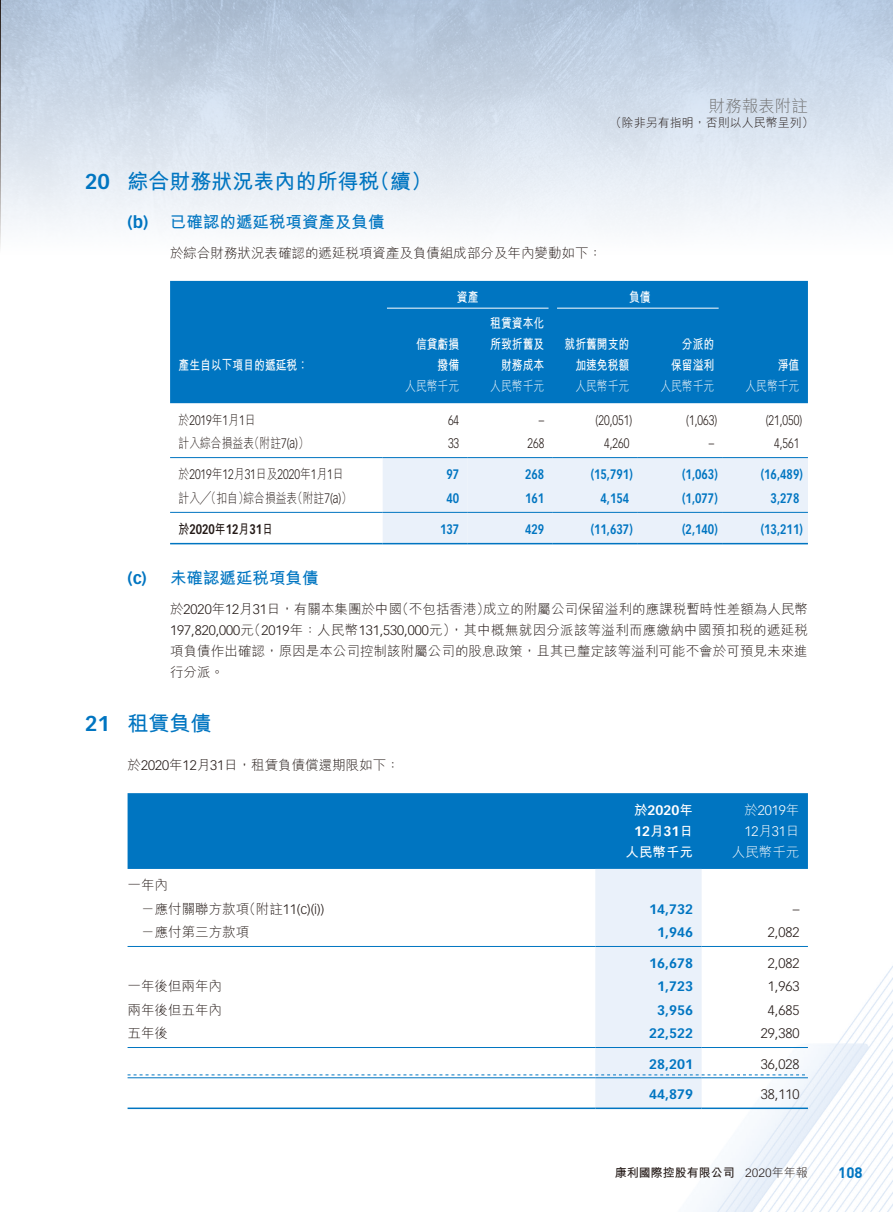
<style>
.page{position:relative;width:893px;height:1212px;background:#fff}
.page>*{position:absolute;margin:0;border:0;box-sizing:border-box;transform-origin:0 0}
.t1{font:700 21px "M Hei HK";color:#0075c1}
.t2{font:700 21px "Vectora LT Std";color:#0075c1}
.t3{font:700 16.5px "M Hei HK";color:#0075c1}
.t4{font:300 16.5px "M Hei HK";color:#727272}
.t5{font:700 16.5px "Vectora LT Std";color:#0075c1}
.t6{font:700 15px "DIN Pro";color:#0075c1}
.t7{font:300 13.5px/21px "M Hei HK";color:#231916}
.t8{font:700 13.5px "Vectora LT Std";color:#0075c1;scale:.8 1}
.t9{font:300 13.5px "Vectora LT Std";color:#231916;scale:.8 1}
.t10{font:700 13.5px/21px "M Hei HK";color:#fff;text-align:right;scale:.8 1}
.t11{font:300 13.5px "Vectora LT Std";color:#231916}
.t12{font:700 13.5px "Vectora LT Std";color:#0075c1}
.t13{font:300 13.5px "M Hei HK";color:#231916;scale:.8 1}
.t14{font:300 13.5px "M Hei HK";color:#fff;scale:.8 1}
.t15{font:700 13.5px "Vectora LT Std";color:#231916;scale:.8 1}
.t16{font:700 13.5px/21px "Vectora LT Std";color:#fff}
.t17{font:300 13.5px/21px "Vectora LT Std";color:#fff}
.t18{font:300 13.5px "M Hei HK";color:#fff}
.t19{font:700 13.5px "M Hei HK";color:#fff}
.t20{font:300 12px "M Hei HK";color:#231916}
.t21{font:700 12px "M Hei HK";color:#231916}
.s1{font-family:"M Hei HK"}
.s2{font-family:"Vectora LT Std"}
</style>
<div class="page">
<img style="left:127px;top:946px;width:766px;height:266px">
<img style="left:0;top:0;width:893px;height:247px">
<div style="left:170px;top:281px;width:638px;height:122px;background:#0075c1"></div>
<div style="left:383px;top:458px;width:425px;height:85px;background:#eaf1fa"></div>
<hr style="left:387px;top:308px;width:162px;height:1px;background:#fff">
<hr style="left:557px;top:308px;width:162px;height:1px;background:#fff">
<hr style="left:170px;top:457px;width:213px;height:1px;background:#0075c1">
<hr style="left:383px;top:457px;width:85px;height:1px;background:#0075c1">
<hr style="left:468px;top:457px;width:85px;height:1px;background:#0075c1">
<hr style="left:553px;top:457px;width:85px;height:1px;background:#0075c1">
<hr style="left:638px;top:457px;width:85px;height:1px;background:#0075c1">
<hr style="left:723px;top:457px;width:85px;height:1px;background:#0075c1">
<hr style="left:170px;top:512px;width:213px;height:1px;background:#0075c1">
<hr style="left:383px;top:512px;width:85px;height:1px;background:#0075c1">
<hr style="left:468px;top:512px;width:85px;height:1px;background:#0075c1">
<hr style="left:553px;top:512px;width:85px;height:1px;background:#0075c1">
<hr style="left:638px;top:512px;width:85px;height:1px;background:#0075c1">
<hr style="left:723px;top:512px;width:85px;height:1px;background:#0075c1">
<hr style="left:170px;top:543px;width:213px;height:1px;background:#0075c1">
<hr style="left:383px;top:543px;width:85px;height:1px;background:#0075c1">
<hr style="left:468px;top:543px;width:85px;height:1px;background:#0075c1">
<hr style="left:553px;top:543px;width:85px;height:1px;background:#0075c1">
<hr style="left:638px;top:543px;width:85px;height:1px;background:#0075c1">
<hr style="left:723px;top:543px;width:85px;height:1px;background:#0075c1">
<div style="left:128px;top:793px;width:680px;height:76px;background:#0075c1"></div>
<hr style="left:702px;top:946px;width:106px;height:1px;background:#0075c1">
<hr style="left:702px;top:1047px;width:106px;height:1px;background:#0075c1">
<svg style="left:128px;top:869px;width:677px;height:238px"></svg>
<hr style="left:702px;top:1077px;width:106px;height:1px;background:#0075c1">
<hr style="left:128px;top:1107px;width:467px;height:2px;background:#0075c1">
<hr style="left:595px;top:1107px;width:107px;height:2px;background:#0075c1">
<hr style="left:702px;top:1107px;width:106px;height:2px;background:#0075c1">
<h1 class="t2" style="left:85px;top:169px;width:26px">20</h1>
<h1 class="t2" style="left:85px;top:710px;width:26px">21</h1>
<h1 class="t1" style="left:128px;top:166px;width:253px">綜合財務狀況表內的所得稅</h1>
<h1 class="t1" style="left:369px;top:166px;width:64px">（續(</h1>
<p class="t5" style="left:128px;top:212px;width:22px">b( )</p>
<p class="t3" style="left:170px;top:210px;width:216px">已確認的遞延稅項資產及負債</p>
<p class="t7" style="left:170px;top:242px;width:433px">於綜合財務狀況表確認的遞延稅項資產及負債組成部分及年內變動如下：</p>
<p class="t10" style="left:457px;top:286px;width:28px">資產</p>
<p class="t4" style="left:709px;top:94px;width:100px">財務報表附註</p>
<p class="t20" style="left:610px;top:114px;width:205px">（除非另有指明，否則以人民幣呈列(</p>
<p class="t10" style="left:629px;top:286px;width:28px">負債</p>
<p class="t5" style="left:128px;top:568px;width:21px">c( )</p>
<p class="t10" style="left:179px;top:353px;width:163px">產生自以下項目的遞延稅：</p>
<p class="t9" style="left:179px;top:412px;width:98px"><span class="s1">於</span>2019<span class="s1">年月</span>1 <span class="s1">日</span>1</p>
<p class="t13" style="left:249px;top:433px;width:77px">（附註 (<span class="s2">(a(7</span></p>
<p class="t13" style="left:179px;top:433px;width:96px">計入綜合損益表</p>
<p class="t9" style="left:179px;top:467px;width:208px"><span class="s1">於</span>2019<span class="s1">年</span>12<span class="s1">月</span>31<span class="s1">日及</span>2020<span class="s1">年月</span>1 <span class="s1">日</span>1</p>
<p class="t13" style="left:179px;top:488px;width:150px">計入╱（扣自綜合損益表</p>
<p class="t13" style="left:238px;top:488px;width:15px">）</p>
<p class="t13" style="left:292px;top:488px;width:77px">（附註 (<span class="s2">(a(7</span></p>
<p class="t15" style="left:179px;top:521px;width:119px"><span class="s1">於</span>2020<span class="s1">年</span>12<span class="s1">月</span>31<span class="s1">日</span></p>
<p class="t3" style="left:170px;top:566px;width:150px">未確認遞延稅項負債</p>
<p class="t10" style="left:416px;top:332px;width:55px">信貸虧損撥備</p>
<p class="t10" style="left:490px;top:311px;width:69px">租賃資本化所致折舊及財務成本</p>
<p class="t10" style="left:564px;top:332px;width:83px">就折舊開支的加速免稅額</p>
<p class="t10" style="left:682px;top:332px;width:42px">分派的</p>
<p class="t10" style="left:671px;top:353px;width:56px">保留溢利</p>
<p class="t10" style="left:778px;top:353px;width:29px">淨值</p>
<p class="t14" style="left:405px;top:376px;width:69px">人民幣千元</p>
<p class="t14" style="left:490px;top:376px;width:69px">人民幣千元</p>
<p class="t14" style="left:575px;top:376px;width:69px">人民幣千元</p>
<p class="t14" style="left:660px;top:376px;width:69px">人民幣千元</p>
<p class="t14" style="left:745px;top:376px;width:69px">人民幣千元</p>
<p class="t9" style="left:448px;top:412px;width:16px">64</p>
<p class="t9" style="left:539px;top:412px;width:8px">–</p>
<p class="t9" style="left:596px;top:412px;width:47px">)20,051(</p>
<p class="t9" style="left:686px;top:412px;width:40px">)1,063(</p>
<p class="t9" style="left:766px;top:412px;width:47px">)21,050(</p>
<p class="t9" style="left:448px;top:435px;width:16px">33</p>
<p class="t9" style="left:527px;top:435px;width:23px">268</p>
<p class="t9" style="left:604px;top:435px;width:33px">4,260</p>
<p class="t9" style="left:709px;top:435px;width:8px">–</p>
<p class="t9" style="left:774px;top:435px;width:33px">4,561</p>
<p class="t8" style="left:446px;top:466px;width:17px">97</p>
<p class="t8" style="left:525px;top:466px;width:25px">268</p>
<p class="t8" style="left:591px;top:466px;width:54px">)15,791(</p>
<p class="t8" style="left:682px;top:466px;width:46px">)1,063(</p>
<p class="t8" style="left:761px;top:466px;width:54px">)16,489(</p>
<p class="t8" style="left:446px;top:489px;width:17px">40</p>
<p class="t8" style="left:525px;top:489px;width:25px">161</p>
<p class="t8" style="left:601px;top:489px;width:37px">4,154</p>
<p class="t8" style="left:682px;top:489px;width:46px">)1,077(</p>
<p class="t8" style="left:771px;top:489px;width:37px">3,278</p>
<p class="t8" style="left:440px;top:521px;width:25px">137</p>
<p class="t8" style="left:525px;top:521px;width:25px">429</p>
<p class="t8" style="left:591px;top:521px;width:54px">)11,637(</p>
<p class="t8" style="left:682px;top:521px;width:46px">)2,140(</p>
<p class="t8" style="left:761px;top:521px;width:54px">)13,211(</p>
<p class="t7" style="left:395px;top:598px;width:96px">（不包括香港）</p>
<p class="t7" style="left:483px;top:598px;width:326px">成立的附屬公司保留溢利的應課稅暫時性差額為人民幣</p>
<p class="t7" style="left:170px;top:598px;width:639px">於<span class="s2">2020</span>年<span class="s2">12</span>月<span class="s2">31</span>日，有關本集團於中國<br><span class="s2">197,820,000</span> （元 <span class="s2">2019</span>年：人民幣<span class="s2">131,530,000</span>元，）其中概無就因分派該等溢利而應繳納中國預扣稅的遞延稅項負債作出確認，原因是本公司控制該附屬公司的股息政策，且其已釐定該等溢利可能不會於可預見未來進行分派。</p>
<h1 class="t1" style="left:128px;top:708px;width:85px">租賃負債</h1>
<p class="t7" style="left:128px;top:754px;width:274px">於<span class="s2">2020</span>年<span class="s2">12</span>月<span class="s2">31</span>日，租賃負債償還期限如下：</p>
<p class="t16" style="left:634px;top:799px;width:60px"><span class="s1">於</span>2020<span class="s1">年<br></span>12<span class="s1">月</span>31<span class="s1">日</span></p>
<p class="t17" style="left:744px;top:799px;width:57px"><span class="s1">於</span>2019<span class="s1">年<br></span>12<span class="s1">月</span>31<span class="s1">日</span></p>
<p class="t18" style="left:732px;top:842px;width:69px">人民幣千元</p>
<p class="t19" style="left:626px;top:842px;width:69px">人民幣千元</p>
<p class="t7" style="left:128px;top:874px;width:42px">一年內</p>
<p class="t7" style="left:141px;top:897px;width:109px">－應付關聯方款項</p>
<p class="t11" style="left:242px;top:901px;width:83px"><span class="s1">（附註</span> 1 1 c( ((i) (</p>
<p class="t12" style="left:649px;top:900px;width:45px">14,732</p>
<p class="t11" style="left:793px;top:901px;width:8px">–</p>
<p class="t7" style="left:141px;top:921px;width:109px">－應付第三方款項</p>
<p class="t12" style="left:657px;top:923px;width:37px">1,946</p>
<p class="t11" style="left:768px;top:924px;width:33px">2,082</p>
<p class="t12" style="left:649px;top:955px;width:45px">16,678</p>
<p class="t11" style="left:768px;top:956px;width:33px">2,082</p>
<p class="t7" style="left:128px;top:975px;width:96px">一年後但兩年內</p>
<p class="t12" style="left:657px;top:978px;width:37px">1,723</p>
<p class="t11" style="left:768px;top:979px;width:33px">1,963</p>
<p class="t7" style="left:128px;top:998px;width:96px">兩年後但五年內</p>
<p class="t12" style="left:657px;top:1001px;width:37px">3,956</p>
<p class="t11" style="left:768px;top:1002px;width:33px">4,685</p>
<p class="t7" style="left:128px;top:1022px;width:42px">五年後</p>
<p class="t12" style="left:649px;top:1025px;width:45px">22,522</p>
<p class="t11" style="left:761px;top:1025px;width:40px">29,380</p>
<p class="t12" style="left:649px;top:1056px;width:45px">28,201</p>
<p class="t11" style="left:761px;top:1057px;width:40px">36,028</p>
<p class="t12" style="left:649px;top:1086px;width:45px">44,879</p>
<p class="t11" style="left:761px;top:1086px;width:40px">38,110</p>
<p class="t21" style="left:615px;top:1164px;width:121px">康利國際控股有限公司</p>
<p class="t20" style="left:745px;top:1164px;width:64px">2020年年報</p>
<p class="t6" style="left:838px;top:1162px;width:26px">108</p>
</div>
